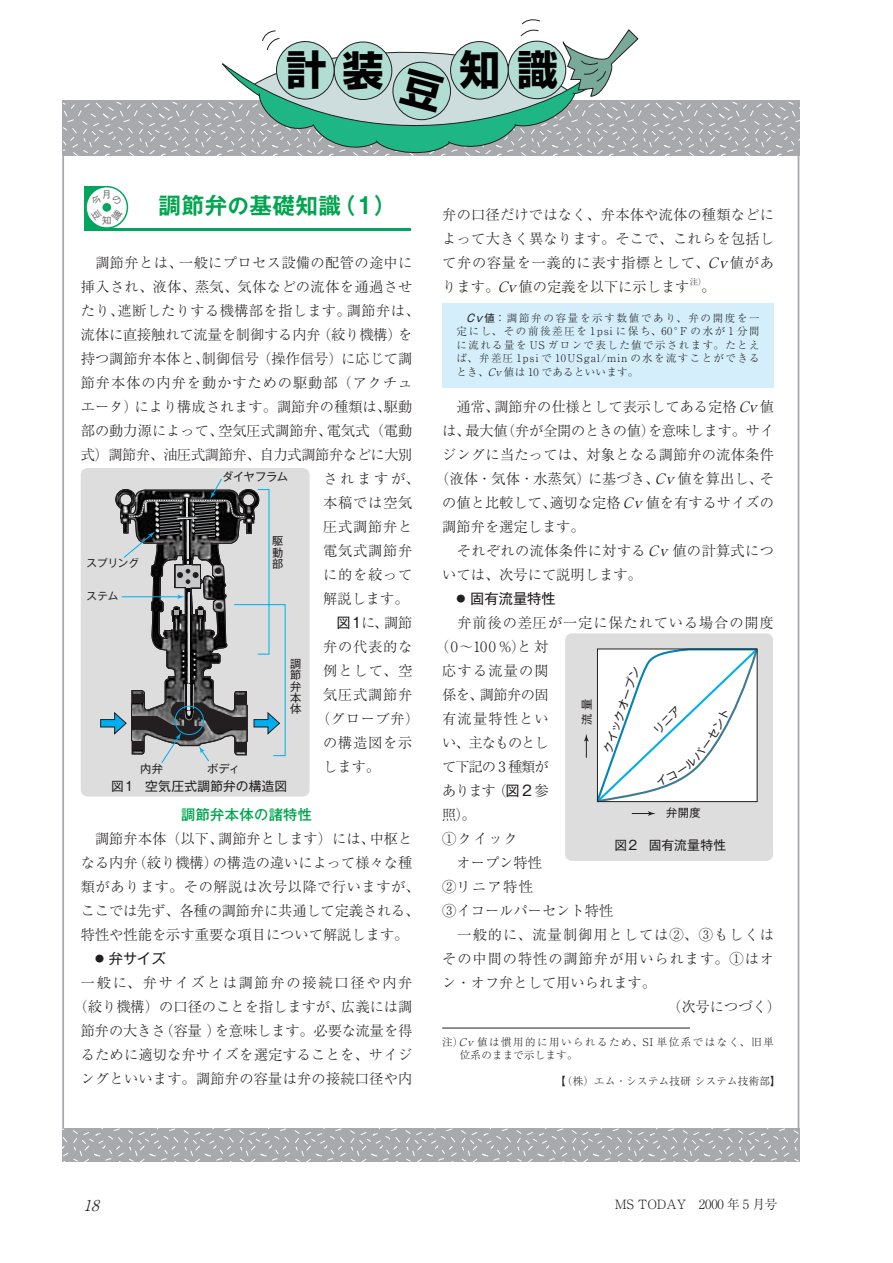
<style>
.page{position:relative;width:893px;height:1263px;background:#fff}
.page>*{position:absolute;margin:0;border:0;box-sizing:border-box;transform-origin:0 0}
.t1{font:700 40.65px "Shin Go";color:#000}
.大見出し青{font:700 22.5px "Gothic MB101 Pro De";letter-spacing:.025em;color:#00a54f}
.t2{font:italic 300 15px "Ryumin Pro";color:#231f20}
.本文{font:300 14.25px/24px "Ryumin Pro";color:#231f20;text-align:justify}
.本文-2{font:300 14.25px/24px "Ryumin Pro";letter-spacing:.02em;color:#231f20}
.本文-3{font:300 14.25px/24px "Ryumin Pro";letter-spacing:.055em;color:#231f20}
.本文-4{font:300 14.25px "Ryumin Pro";letter-spacing:-.02em;color:#231f20}
.本文-5{font:300 14.25px "Ryumin Pro";letter-spacing:.06em;color:#231f20}
.本文-6{font:14.25px "Gothic MB101 Pro";color:#231f20}
.本文-7{font:500 14.25px "Gothic MB101 Pro";letter-spacing:.025em;color:#00a54f}
.t3{font:12.75px "Gothic MB101 Pro";letter-spacing:.02em;color:#231f20}
.t4{font:300 12.75px "Ryumin Pro";letter-spacing:-.01em;color:#231f20}
.t5{font:11.25px/11.4px "Gothic MB101 Pro";letter-spacing:.02em;color:#231f20;text-align:justify}
.t6{font:11.25px "Gothic MB101 Pr 6 N";letter-spacing:-.02em;color:#231f20}
.本文-8{font:300 10.5px/13.5px "Ryumin Pro";letter-spacing:.11em;color:#231f20;text-align:justify}
.本文-9{font:300 10.5px/13.5px "Ryumin Pro";letter-spacing:.145em;color:#231f20}
.本文-10{font:300 10.5px "Ryumin Pro";letter-spacing:.025em;color:#231f20}
.t7{font:10.5px "Gothic MB101 Pro";letter-spacing:-.005em;color:#231f20}
.t8{font:500 9.6px "Gothic BBB";color:#636366}
.本文-11{font:300 8.25px "Ryumin Pro";color:#231f20}
.s1{font-size:21px}
.s2{font-family:"Gothic MB101 Pro";font-weight:400}
.s3{font-family:"Ryumin Pro";font-weight:300;font-size:9px}
.s4{font-weight:400;font-style:italic}
.s5{font-family:"Gothic MB101 Pro";font-weight:400;font-style:italic}
.s6{font-style:italic}
</style>
<div class="page">
<svg style="left:63px;top:101px;width:737px;height:55px;background:#adaeb1"></svg>
<svg style="left:62px;top:1128px;width:737px;height:34px;background:#adaeb2"></svg>
<hr style="left:62px;top:156px;width:2px;height:972px;background:#a8a9ad">
<hr style="left:798px;top:156px;width:1px;height:972px;background:#a8a9ad">
<div style="left:85px;top:186px;width:23px;height:42px;background:#00a65d"></div>
<hr style="left:85px;top:228px;width:326px;height:2px;background:#00a65d">
<div style="left:86px;top:187px;width:41px;height:41px;background:#fff;border-radius:50%"></div>
<div style="left:85px;top:186px;width:43px;height:43px;border:1px solid #00a65d;border-radius:50%"></div>
<div style="left:102px;top:203px;width:9px;height:9px;background:#00a65d;border-radius:50%"></div>
<div style="left:81px;top:468px;width:229px;height:328px;background:#ddddde"></div>
<div style="left:565px;top:633px;width:208px;height:228px;background:#ddddde"></div>
<svg style="left:632px;top:811px;width:24px;height:5px"></svg>
<svg style="left:100px;top:478px;width:186px;height:286px;background:#9b9ea0"></svg>
<div style="left:442px;top:303px;width:332px;height:85px;background:#d4effb"></div>
<hr style="left:442px;top:1028px;width:248px;height:1px;background:#231f20">
<svg style="left:222px;top:19px;width:417px;height:137px"></svg>
<svg style="left:90px;top:194px;width:13px;height:26px"></svg>
<svg style="left:584px;top:646px;width:176px;height:158px"></svg>
<h1 class="t1" style="left:286px;top:43px;width:99px">計装</h1>
<h1 class="t1" style="left:460px;top:42px;width:100px">知識</h1>
<p class="t8" style="left:102px;top:189px;width:9px">月</p>
<p class="t8" style="left:102px;top:214px;width:10px">知</p>
<p class="大見出し青" style="left:159px;top:187px;width:239px">調節弁<span class="s1">の</span>基礎知識（1）</p>
<p class="本文" style="left:81px;top:250px;width:340px;text-align:left">　調節弁とは、一般にプロセス設備の配管の途中に挿入され、液体、蒸気、気体などの流体を通過させたり、遮断したりする機構部を指します。調節弁は、流体に直接触れて流量を制御する内弁（絞り機構）を持つ調節弁本体と、制御信号（操作信号）に応じて調節弁本体の内弁を動かすための駆動部（アクチュエータ）により構成されます。調節弁の種類は、駆動部の動力源によって、空気圧式調節弁、電気式（電動式）調節弁、油圧式調節弁、自力式調節弁などに大別</p>
<p class="本文-3" style="left:323px;top:466px;width:98px">されますが、本稿では空気圧式調節弁と電気式調節弁に的を絞って解説します。</p>
<p class="本文" style="left:336px;top:610px;width:77px"><span class="s2">図1</span>に、調節</p>
<p class="本文" style="left:323px;top:634px;width:91px">弁の代表的な</p>
<p class="本文" style="left:323px;top:658px;width:91px">例として、空</p>
<p class="本文" style="left:323px;top:682px;width:91px">気圧式調節弁</p>
<p class="本文" style="left:316px;top:706px;width:105px">（グローブ弁）</p>
<p class="本文" style="left:323px;top:730px;width:91px">の構造図を示</p>
<p class="本文" style="left:323px;top:754px;width:58px">します。</p>
<p class="本文-7" style="left:181px;top:803px;width:133px">調節弁本体の諸特性</p>
<p class="本文" style="left:81px;top:826px;width:340px;text-align:left">　調節弁本体（以下、調節弁とします）には、中枢となる内弁（絞り機構）の構造の違いによって様々な種類があります。その解説は次号以降で行いますが、ここでは先ず、各種の調節弁に共通して定義される、特性や性能を示す重要な項目について解説します。</p>
<p class="本文-6" style="left:95px;top:947px;width:72px"><span class="s3">●</span> 弁サイズ</p>
<p class="本文" style="left:74px;top:970px;width:340px;text-align:center">一般に、弁サイズとは調節弁の接続口径や内弁（絞り機構）の口径のことを指しますが、広義には調節弁の大きさ（容量 ）を意味します。必要な流量を得るために適切な弁サイズを選定することを、サイジングといいます。調節弁の容量は弁の接続口径や内</p>
<p class="t6" style="left:222px;top:468px;width:67px">ダイヤフラム</p>
<p class="t5" style="left:272px;top:534px;width:12px">駆動部</p>
<p class="t7" style="left:87px;top:554px;width:54px">スプリング</p>
<p class="t7" style="left:87px;top:587px;width:33px">ステム</p>
<p class="t5" style="left:290px;top:656px;width:13px">調節弁本体</p>
<p class="t5" style="left:140px;top:762px;width:24px">内弁</p>
<p class="t5" style="left:207px;top:762px;width:34px">ボディ</p>
<p class="t3" style="left:111px;top:776px;width:178px">図 1 空気圧式調節弁の構造図</p>
<p class="本文" style="left:442px;top:201px;width:333px">弁の口径だけではなく、弁本体や流体の種類などによって大きく異なります。そこで、これらを包括して弁の容量を一義的に表す指標として、<span class="s4">Cv</span>値があります。<span class="s4">Cv</span>値の定義を以下に示します</p>
<p class="本文-11" style="left:690px;top:275px;width:18px">注）</p>
<p class="本文" style="left:701px;top:273px;width:16px">。</p>
<p class="本文-8" style="left:457px;top:310px;width:305px;text-indent:10px"><span class="s5">Cv</span><span class="s2">値：</span>調節弁の容量を示す数値であり、弁の開度を一定にし、その前後差圧を 1psi に保ち、60°F の水が 1 分間に流れる量を US ガロンで表した値で示されます。たとえば、弁差圧 1psi で 10USgal/min の水を流すことができるとき、<span class="s6">Cv</span>値は 10 であるといいます。</p>
<p class="本文" style="left:442px;top:393px;width:333px">　通常、調節弁の仕様として表示してある定格<span class="s4">Cv</span>値</p>
<p class="本文-4" style="left:442px;top:419px;width:333px">は、最大値（弁が全開のときの値）を意味します。サイ</p>
<p class="本文" style="left:442px;top:441px;width:333px">ジングに当たっては、対象となる調節弁の流体条件</p>
<p class="本文" style="left:435px;top:465px;width:340px">（液体・気体・水蒸気）に基づき、<span class="s4">Cv</span>値を算出し、そ</p>
<p class="本文" style="left:442px;top:489px;width:333px">の値と比較して、適切な定格<span class="s4">Cv</span>値を有するサイズの</p>
<p class="本文" style="left:442px;top:513px;width:144px">調節弁を選定します。</p>
<p class="本文-2" style="left:442px;top:537px;width:333px">　それぞれの流体条件に対する<span class="s4">Cv</span>値の計算式については、次号にて説明します。</p>
<p class="本文-6" style="left:457px;top:587px;width:101px"><span class="s3">●</span> 固有流量特性</p>
<p class="本文-5" style="left:442px;top:611px;width:333px">　弁前後の差圧が一定に保たれている場合の開度</p>
<p class="本文" style="left:442px;top:633px;width:108px;text-indent:-7px">（0～100％）と対応する流量の関係を、調節弁の固有流量特性といい、主なものとして下記の 3 種類があります（<span class="s2">図2</span> 参照）。</p>
<p class="本文" style="left:442px;top:825px;width:77px">① クイック</p>
<p class="本文" style="left:442px;top:849px;width:101px">　オープン特性</p>
<p class="本文" style="left:442px;top:873px;width:92px">②リニア特性</p>
<p class="本文" style="left:442px;top:897px;width:172px">③イコールパーセント特性</p>
<p class="本文" style="left:442px;top:921px;width:333px">　一般的に、流量制御用としては②、③もしくはその中間の特性の調節弁が用いられます。①はオン・オフ弁として用いられます。</p>
<p class="本文" style="left:667px;top:993px;width:115px">（次号につづく）</p>
<p class="t5" style="left:600px;top:750px;width:92px;rotate:-71deg">クイックオープン</p>
<p class="t5" style="left:580px;top:725px;width:28px;rotate:-90deg">流 量</p>
<p class="t5" style="left:666px;top:806px;width:36px">弁開度</p>
<p class="t3" style="left:614px;top:834px;width:113px">図 2 固有流量特性</p>
<p class="本文-9" style="left:460px;top:1034px;width:316px;text-indent:-18px">注）<span class="s6">Cv</span>値は慣用的に用いられるため、SI 単位系ではなく、旧単位系のままで示します。</p>
<p class="本文-10" style="left:555px;top:1073px;width:227px"><span class="s2">【</span>（株）エム・システム技研 システム技術部<span class="s2">】</span></p>
<p class="t2" style="left:84px;top:1194px;width:22px">18</p>
<p class="t4" style="left:615px;top:1194px;width:164px">MS TODAY　2000 年 5 月号</p>
</div>
